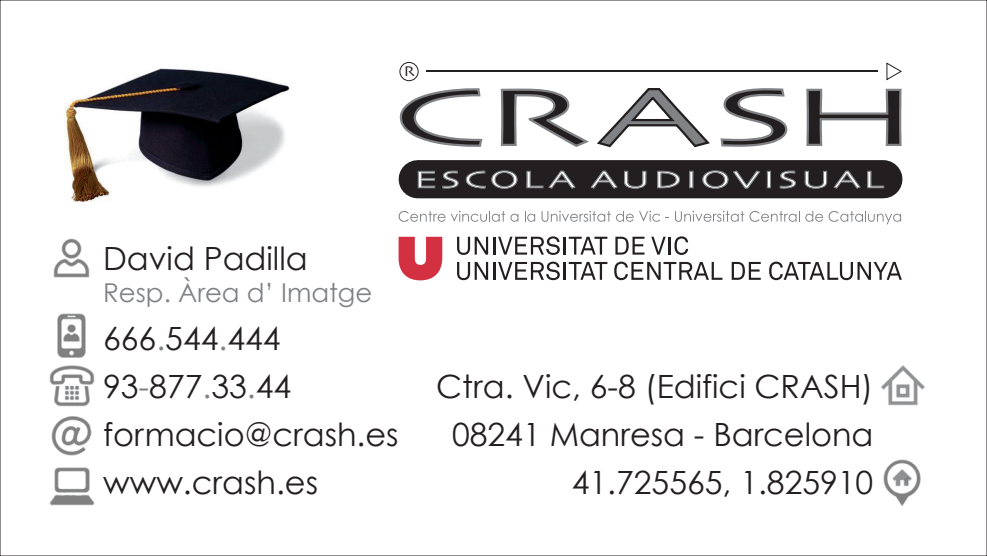
<style>
.page{position:relative;width:987px;height:556px;background:#fff}
.page>*{position:absolute;margin:0;border:0;box-sizing:border-box;transform-origin:0 0}
.t1{font:84px "Skia";color:#231f20;scale:1.99 1}
.t2{font:32px/48px "Century Gothic";color:#231f20;text-align:right}
.t3{font:26px "Century Gothic";color:#808285}
.t4{font:25.2px "Skia";letter-spacing:.07em;color:#fff;scale:1.58 1}
.t5{font:14.8px "Skia";color:#231f20;scale:1.19 1}
.s1{color:#808285}
</style>
<div class="page">
<img style="left:64px;top:68px;width:226px;height:135px">
<img style="left:881px;top:365px;width:43px;height:40px">
<img style="left:883px;top:460px;width:38px;height:46px">
<img style="left:51px;top:416px;width:41px;height:39px">
<img style="left:58px;top:313px;width:28px;height:44px">
<img style="left:53px;top:238px;width:37px;height:39px">
<img style="left:49px;top:365px;width:45px;height:41px">
<img style="left:49px;top:467px;width:45px;height:38px">
<svg style="left:886px;top:62px;width:16px;height:19px"></svg>
<svg style="left:398px;top:237px;width:44px;height:43px"></svg>
<svg style="left:457px;top:236px;width:103px;height:19px"></svg>
<hr style="left:563px;top:237px;width:3px;height:17px;background:#231f20">
<svg style="left:568px;top:237px;width:39px;height:17px"></svg>
<svg style="left:615px;top:237px;width:29px;height:17px"></svg>
<svg style="left:651px;top:236px;width:37px;height:19px"></svg>
<svg style="left:457px;top:261px;width:103px;height:19px"></svg>
<hr style="left:563px;top:262px;width:3px;height:18px;background:#231f20">
<svg style="left:568px;top:262px;width:39px;height:18px"></svg>
<svg style="left:614px;top:261px;width:108px;height:19px"></svg>
<svg style="left:731px;top:262px;width:29px;height:18px"></svg>
<svg style="left:769px;top:261px;width:132px;height:19px"></svg>
<svg style="left:398px;top:211px;width:120px;height:11px"></svg>
<svg style="left:525px;top:211px;width:10px;height:11px"></svg>
<svg style="left:541px;top:211px;width:92px;height:11px"></svg>
<svg style="left:639px;top:211px;width:30px;height:11px"></svg>
<svg style="left:675px;top:211px;width:122px;height:11px"></svg>
<svg style="left:805px;top:211px;width:96px;height:13px"></svg>
<div style="left:417px;top:160px;width:466px;height:38px;background:#231f20"></div>
<svg style="left:399px;top:88px;width:84px;height:59px"></svg>
<svg style="left:500px;top:88px;width:210px;height:60px"></svg>
<svg style="left:720px;top:88px;width:68px;height:59px"></svg>
<svg style="left:806px;top:88px;width:96px;height:58px"></svg>
<hr style="left:426px;top:70px;width:451px;height:2px;background:#231f20">
<div style="left:399px;top:62px;width:19px;height:19px;border:1px solid #231f20;border-radius:50%"></div>
<svg style="left:417px;top:170px;width:18px;height:19px"></svg>
<svg style="left:442px;top:160px;width:17px;height:29px"></svg>
<svg style="left:465px;top:170px;width:53px;height:19px"></svg>
<svg style="left:526px;top:170px;width:49px;height:19px"></svg>
<svg style="left:590px;top:170px;width:57px;height:19px"></svg>
<svg style="left:657px;top:170px;width:23px;height:19px"></svg>
<svg style="left:689px;top:170px;width:5px;height:19px"></svg>
<svg style="left:702px;top:170px;width:58px;height:19px"></svg>
<svg style="left:766px;top:170px;width:5px;height:19px"></svg>
<svg style="left:779px;top:160px;width:17px;height:29px"></svg>
<svg style="left:804px;top:170px;width:56px;height:19px"></svg>
<svg style="left:867px;top:170px;width:17px;height:19px"></svg>
<p class="t5" style="left:404px;top:63px;width:11px">R</p>
<h1 class="t1" style="left:389px;top:67px;width:268px">CR<span class="s1">A</span>SH</h1>
<p class="t4" style="left:413px;top:164px;width:299px">ESCOLA AUDIOVISUAL</p>
<p class="t2" style="left:103px;top:234px;width:206px">David Padilla</p>
<p class="t3" style="left:103px;top:277px;width:271px">Resp. Àrea d’ Imatge</p>
<p class="t2" style="left:103px;top:314px;width:297px;text-align:left">666<span class="s1">.</span>544<span class="s1">.</span>444<br>93<span class="s1">-</span>877<span class="s1">.</span>33<span class="s1">.</span>44 formacio@crash.es www.crash.es</p>
<p class="t2" style="left:436px;top:361px;width:438px">Ctra. Vic, 6-8 (Edifici CRASH)<br>08241 Manresa - Barcelona<br>41.725565, 1.825910</p>
</div>
